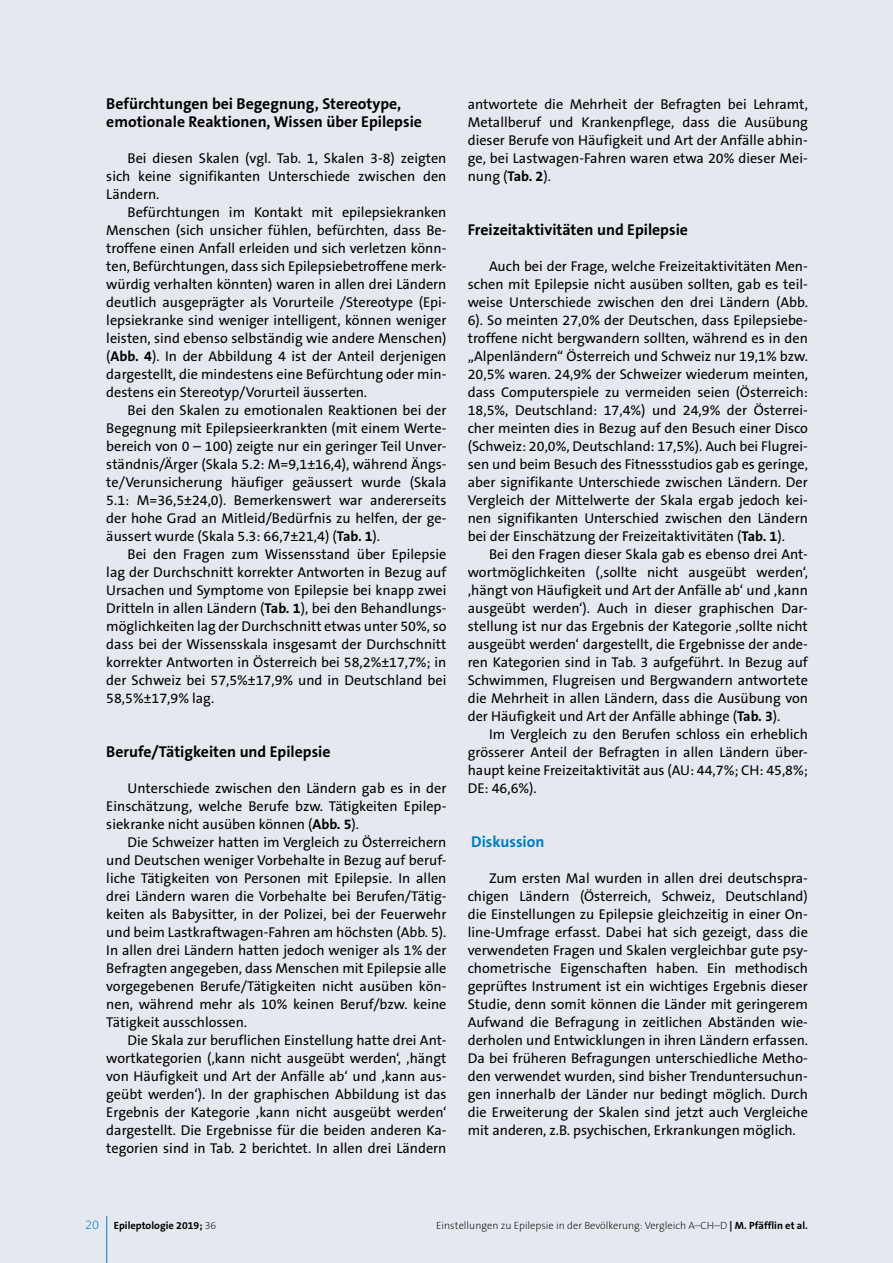
<style>
.page{position:relative;width:893px;height:1263px;background:#e5e9ef}
.page>*{position:absolute;margin:0;border:0;box-sizing:border-box;transform-origin:0 0}
.t1{font:700 15.75px/18px "The Sans B W7";color:#000}
.t2{font:700 15.75px "The Sans B W7";color:#007bc2}
.t3{font:14.25px/18px "The Sans B W5 Plain";color:#000;text-align:justify}
.t4{font:200 10.5px "The Sans B W2";color:#000}
.t5{font:700 10.5px "The Sans B W7";color:#000}
.s1{font-family:"The Sans B W7";font-weight:700}
.s2{font-family:"The Sans B W2";font-weight:200;font-size:12.75px;color:#007bc2}
.s3{font-family:"The Sans B W2";font-weight:200}
</style>
<div class="page">
<hr style="left:106px;top:1216px;width:1px;height:47px;background:#007bc2">
<p class="t1" style="left:106px;top:95px;width:317px">Befürchtungen bei Begegnung, Stereotype, emotionale Reaktionen, Wissen über Epilepsie</p>
<p class="t3" style="left:106px;top:150px;width:342px;text-indent:21px">Bei diesen Skalen (vgl. Tab. 1, Skalen 3-8) zeigten sich keine signifikanten Unterschiede zwischen den Ländern.</p>
<p class="t3" style="left:106px;top:204px;width:342px;text-indent:21px">Befürchtungen im Kontakt mit epilepsiekranken Menschen (sich unsicher fühlen, befürchten, dass Be&shy;troffene einen Anfall erleiden und sich verletzen könn&shy;ten, Befürchtungen, dass sich Epilepsiebetroffene merk&shy;würdig verhalten könnten) waren in allen drei Ländern deutlich ausgeprägter als Vorurteile /Stereotype (Epi&shy;lepsiekranke sind weniger intelligent, können weniger leisten, sind ebenso selbständig wie andere Menschen) (<span class="s1">Abb. 4</span>). In der Abbildung 4 ist der Anteil derjenigen dargestellt, die mindestens eine Befürchtung oder min&shy;destens ein Stereotyp/Vorurteil äusserten.</p>
<p class="t3" style="left:106px;top:402px;width:342px;text-indent:21px">Bei den Skalen zu emotionalen Reaktionen bei der Begegnung mit Epilepsieerkrankten (mit einem Werte&shy;bereich von 0 – 100) zeigte nur ein geringer Teil Unver&shy;ständnis/Ärger (Skala 5.2: M=9,1±16,4), während Ängs&shy;te/Verunsicherung häufiger geäussert wurde (Skala 5.1: M=36,5±24,0). Bemerkenswert war andererseits der hohe Grad an Mitleid/Bedürfnis zu helfen, der ge&shy;äussert wurde (Skala 5.3: 66,7±21,4) (<span class="s1">Tab. 1</span>).</p>
<p class="t3" style="left:106px;top:545px;width:342px;text-indent:21px">Bei den Fragen zum Wissensstand über Epilepsie lag der Durchschnitt korrekter Antworten in Bezug auf Ursachen und Symptome von Epilepsie bei knapp zwei Dritteln in allen Ländern (<span class="s1">Tab. 1</span>), bei den Behandlungs&shy;möglichkeiten lag der Durchschnitt etwas unter 50%, so dass bei der Wissensskala insgesamt der Durchschnitt korrekter Antworten in Österreich bei 58,2%±17,7%; in der Schweiz bei 57,5%±17,9% und in Deutschland bei 58,5%±17,9% lag.</p>
<p class="t1" style="left:106px;top:743px;width:226px">Berufe/Tätigkeiten und Epilepsie</p>
<p class="t3" style="left:106px;top:780px;width:342px;text-indent:21px">Unterschiede zwischen den Ländern gab es in der Einschätzung, welche Berufe bzw. Tätigkeiten Epilep&shy;siekranke nicht ausüben können (<span class="s1">Abb. 5</span>).</p>
<p class="t3" style="left:106px;top:834px;width:342px;text-indent:21px">Die Schweizer hatten im Vergleich zu Österreichern und Deutschen weniger Vorbehalte in Bezug auf beruf&shy;liche Tätigkeiten von Personen mit Epilepsie. In allen drei Ländern waren die Vorbehalte bei Berufen/Tätig&shy;keiten als Babysitter, in der Polizei, bei der Feuerwehr und beim Lastkraftwagen-Fahren am höchsten (Abb. 5).<br>In allen drei Ländern hatten jedoch weniger als 1% der Befragten angegeben, dass Menschen mit Epilepsie alle vorgegebenen Berufe/Tätigkeiten nicht ausüben kön&shy;nen, während mehr als 10% keinen Beruf/bzw. keine Tätigkeit ausschlossen.</p>
<p class="t3" style="left:106px;top:1032px;width:342px;text-indent:21px">Die Skala zur beruflichen Einstellung hatte drei Ant&shy;wortkategorien (‚kann nicht ausgeübt werden‘, ‚hängt von Häufigkeit und Art der Anfälle ab‘ und ‚kann aus&shy;geübt werden‘). In der graphischen Abbildung ist das Ergebnis der Kategorie ‚kann nicht ausgeübt werden‘ dargestellt. Die Ergebnisse für die beiden anderen Ka&shy;tegorien sind in Tab. 2 berichtet. In allen drei Ländern</p>
<p class="t3" style="left:468px;top:96px;width:342px">antwortete die Mehrheit der Befragten bei Lehramt, Metallberuf und Krankenpflege, dass die Ausübung dieser Berufe von Häufigkeit und Art der Anfälle abhin&shy;ge, bei Lastwagen-Fahren waren etwa 20% dieser Mei&shy;nung (<span class="s1">Tab. 2</span>).</p>
<p class="t1" style="left:468px;top:221px;width:222px">Freizeitaktivitäten und Epilepsie</p>
<p class="t3" style="left:468px;top:258px;width:342px;text-indent:21px">Auch bei der Frage, welche Freizeitaktivitäten Men&shy;schen mit Epilepsie nicht ausüben sollten, gab es teil&shy;weise Unterschiede zwischen den drei Ländern (Abb.<br>6). So meinten 27,0% der Deutschen, dass Epilepsiebe&shy;troffene nicht bergwandern sollten, während es in den „Alpenländern“ Österreich und Schweiz nur 19,1% bzw.<br>20,5% waren. 24,9% der Schweizer wiederum meinten, dass Computerspiele zu vermeiden seien (Österreich:<br>18,5%, Deutschland: 17,4%) und 24,9% der Österrei&shy;cher meinten dies in Bezug auf den Besuch einer Disco (Schweiz: 20,0%, Deutschland: 17,5%). Auch bei Flugrei&shy;sen und beim Besuch des Fitnessstudios gab es geringe, aber signifikante Unterschiede zwischen Ländern. Der Vergleich der Mittelwerte der Skala ergab jedoch kei&shy;nen signifikanten Unterschied zwischen den Ländern bei der Einschätzung der Freizeitaktivitäten (<span class="s1">Tab. 1</span>).</p>
<p class="t3" style="left:468px;top:546px;width:342px;text-indent:21px">Bei den Fragen dieser Skala gab es ebenso drei Ant&shy;wortmöglichkeiten (‚sollte nicht ausgeübt werden‘, ‚hängt von Häufigkeit und Art der Anfälle ab‘ und ‚kann ausgeübt werden‘). Auch in dieser graphischen Dar&shy;stellung ist nur das Ergebnis der Kategorie ,sollte nicht ausgeübt werden‘ dargestellt, die Ergebnisse der ande&shy;ren Kategorien sind in Tab. 3 aufgeführt. In Bezug auf Schwimmen, Flugreisen und Bergwandern antwortete die Mehrheit in allen Ländern, dass die Ausübung von der Häufigkeit und Art der Anfälle abhinge (<span class="s1">Tab. 3</span>).</p>
<p class="t3" style="left:468px;top:725px;width:342px;text-indent:21px">Im Vergleich zu den Berufen schloss ein erheblich grösserer Anteil der Befragten in allen Ländern über&shy;haupt keine Freizeitaktivität aus (AU: 44,7%; CH: 45,8%; DE: 46,6%).</p>
<p class="t2" style="left:471px;top:832px;width:75px">Diskussion</p>
<p class="t3" style="left:468px;top:870px;width:342px;text-indent:21px">Zum ersten Mal wurden in allen drei deutschspra&shy;chigen Ländern (Österreich, Schweiz, Deutschland) die Einstellungen zu Epilepsie gleichzeitig in einer On&shy;line-Umfrage erfasst. Dabei hat sich gezeigt, dass die verwendeten Fragen und Skalen vergleichbar gute psy&shy;chometrische Eigenschaften haben. Ein methodisch geprüftes Instrument ist ein wichtiges Ergebnis dieser Studie, denn somit können die Länder mit geringerem Aufwand die Befragung in zeitlichen Abständen wie&shy;derholen und Entwicklungen in ihren Ländern erfassen.<br>Da bei früheren Befragungen unterschiedliche Metho&shy;den verwendet wurden, sind bisher Trenduntersuchun&shy;gen innerhalb der Länder nur bedingt möglich. Durch die Erweiterung der Skalen sind jetzt auch Vergleiche mit anderen, z.B. psychischen, Erkrankungen möglich.</p>
<p class="t5" style="left:85px;top:1218px;width:133px"><span class="s2">20</span> Epileptologie 2019; <span class="s3">36</span></p>
<p class="t4" style="left:436px;top:1218px;width:373px">Einstellungen zu Epilepsie in der Bevölkerung: Vergleich A–CH–D <span class="s1">| M. Pfäfflin et al.</span></p>
</div>
